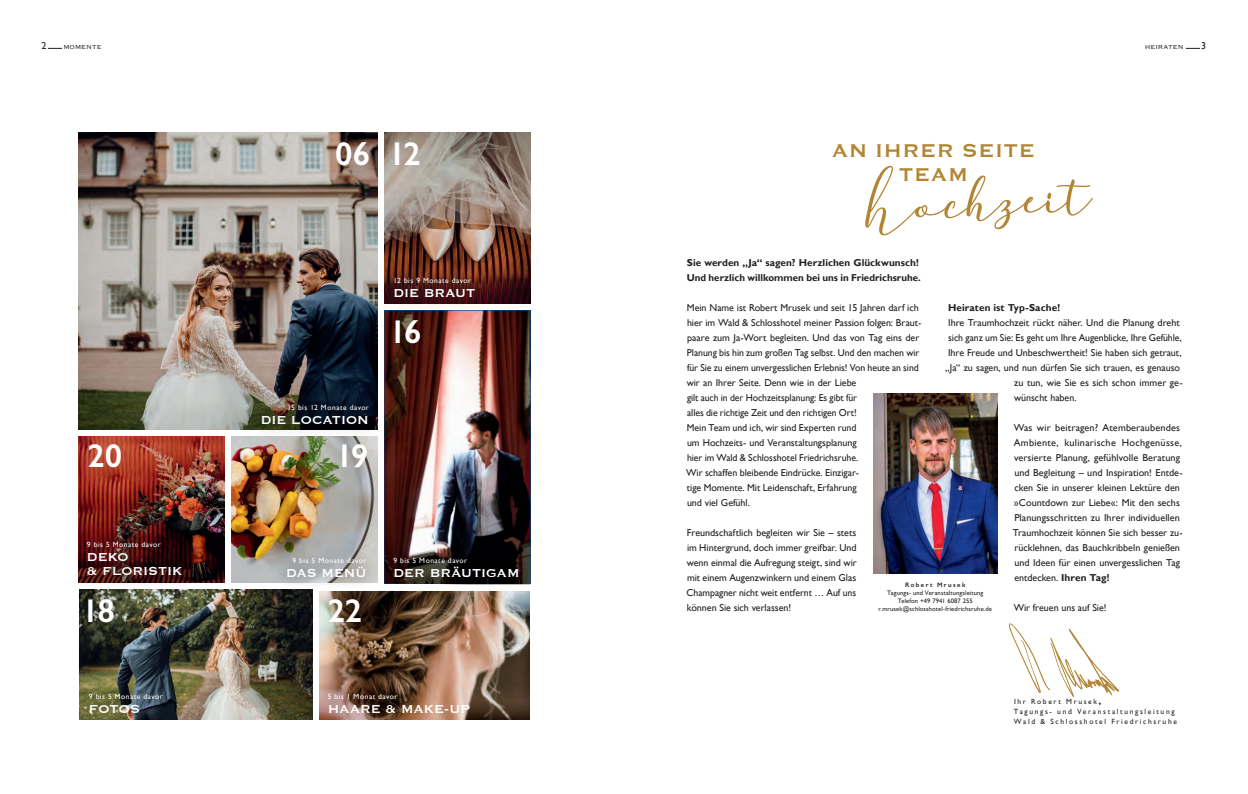
<style>
.page{position:relative;width:1248px;height:794px;background:#fff}
.page>*{position:absolute;margin:0;border:0;box-sizing:border-box;transform-origin:0 0}
._48_40_-_CopperplGot{font:64.3px "darloune";color:#b18534}
._03_-_GillSans_Reg{font:600 33px "Gill Sans";letter-spacing:-.055em;color:#fff}
._48_40_-_CopperplGot-2{font:24px/24px "Copperplate";letter-spacing:.025em;color:#b18534;text-align:center}
._03_-_GillSans_Reg-2{font:15px/14px "Copperplate";letter-spacing:-.005em;color:#fff}
._04_Copy_Initial{font:10px/15px "Gill Sans";color:#231f20}
._04_Copy_Initial-2{font:700 10px/15px "Gill Alt One";letter-spacing:.005em;color:#231f20}
._03_-_GillSans_Reg-3{font:7.5px "Gill Sans";letter-spacing:.07em;color:#fff}
._03_-_GillSans_Reg-4{font:7.5px/10px "Gill Sans";letter-spacing:.22em;color:#231f20}
.t1{font:300 7.5px "Copperplate";letter-spacing:-.005em;color:#231f20}
._03_-_GillSans_Reg-5{font:6.5px/8px "Gill Sans";letter-spacing:.02em;color:#231f20;text-align:center}
._03_-_GillSans_Reg-6{font:600 6.5px "Gill Sans";letter-spacing:.23em;color:#231f20}
.s1{font-size:8px}
.s2{font-family:"Gill Alt One";font-weight:700}
.s3{font-family:"Gill Alternate One PL"}
.s4{font-weight:700}
</style>
<div class="page">
<img style="left:78px;top:132px;width:299px;height:298px">
<img style="left:79px;top:590px;width:233px;height:129px">
<img style="left:319px;top:591px;width:210px;height:128px">
<img style="left:384px;top:311px;width:146px;height:273px">
<img style="left:384px;top:132px;width:146px;height:171px">
<img style="left:78px;top:437px;width:146px;height:146px">
<img style="left:231px;top:437px;width:146px;height:146px">
<img style="left:873px;top:393px;width:123px;height:181px">
<svg style="left:1009px;top:623px;width:110px;height:74px"></svg>
<div style="left:82px;top:592px;width:38px;height:36px;background:#231f20;opacity:.75"></div>
<div style="left:382px;top:266px;width:104px;height:44px;background:#231f20;opacity:.75"></div>
<div style="left:275px;top:545px;width:102px;height:44px;background:#231f20;opacity:.75"></div>
<div style="left:73px;top:527px;width:122px;height:64px;background:#231f20;opacity:.75"></div>
<div style="left:247px;top:389px;width:135px;height:50px;background:#231f20;opacity:.75"></div>
<svg style="left:48px;top:48px;width:14px;height:1px"></svg>
<svg style="left:1185px;top:48px;width:14px;height:1px"></svg>
<p class="_04_Copy_Initial" style="left:42px;top:38px;width:6px">2</p>
<p class="t1" style="left:63px;top:42px;width:40px">MOMENTE</p>
<p class="t1" style="left:1144px;top:42px;width:40px">HEIRATEN</p>
<p class="_04_Copy_Initial" style="left:1201px;top:38px;width:6px">3</p>
<p class="_03_-_GillSans_Reg" style="left:335px;top:134px;width:36px">06</p>
<p class="_03_-_GillSans_Reg" style="left:388px;top:134px;width:34px">12</p>
<p class="_03_-_GillSans_Reg" style="left:88px;top:436px;width:36px">20</p>
<p class="_03_-_GillSans_Reg-3" style="left:287px;top:402px;width:83px">15 bis 12 Monate davor</p>
<p class="_03_-_GillSans_Reg-2" style="left:261px;top:412px;width:110px">DIE LOCATION</p>
<p class="_03_-_GillSans_Reg" style="left:336px;top:436px;width:34px">19</p>
<p class="_03_-_GillSans_Reg-3" style="left:393px;top:276px;width:79px">12 bis 9 Monate davor</p>
<p class="_03_-_GillSans_Reg-2" style="left:393px;top:285px;width:83px">DIE BRAUT</p>
<p class="_03_-_GillSans_Reg" style="left:389px;top:312px;width:34px">16</p>
<p class="_03_-_GillSans_Reg-3" style="left:87px;top:540px;width:75px">9 bis 5 Monate davor</p>
<p class="_03_-_GillSans_Reg-2" style="left:87px;top:549px;width:97px">DEKO<br>&amp; FLORISTIK</p>
<p class="_03_-_GillSans_Reg-3" style="left:292px;top:555px;width:75px">9 bis 5 Monate davor</p>
<p class="_03_-_GillSans_Reg-2" style="left:286px;top:565px;width:82px">DAS MENÜ</p>
<p class="_03_-_GillSans_Reg" style="left:82px;top:590px;width:34px">18</p>
<p class="_03_-_GillSans_Reg" style="left:328px;top:591px;width:36px">22</p>
<p class="_03_-_GillSans_Reg-3" style="left:393px;top:555px;width:75px">9 bis 5 Monate davor</p>
<p class="_03_-_GillSans_Reg-2" style="left:393px;top:565px;width:128px">DER BRÄUTIGAM</p>
<p class="_03_-_GillSans_Reg-3" style="left:89px;top:692px;width:75px">9 bis 5 Monate davo<span class="s1">r</span></p>
<p class="_03_-_GillSans_Reg-2" style="left:89px;top:701px;width:53px">FOTOS</p>
<p class="_03_-_GillSans_Reg-3" style="left:328px;top:692px;width:71px">5 bis 1 Monat davor</p>
<p class="_03_-_GillSans_Reg-2" style="left:328px;top:701px;width:144px">HAARE &amp; MAKE-UP</p>
<p class="_48_40_-_CopperplGot-2" style="left:832px;top:137px;width:204px">AN IHRER SEITE<br>TEAM</p>
<p class="_48_40_-_CopperplGot" style="left:864px;top:166px;width:226px;rotate:-3deg">Hochzeit</p>
<p class="_04_Copy_Initial-2" style="left:686px;top:255px;width:236px">Sie werden „Ja“ sagen? Herzlichen Glückwunsch!<br>Und herzlich willkommen bei uns in Friedrichsruhe.</p>
<p class="_04_Copy_Initial" style="left:686px;top:300px;width:236px">Mein Name ist Robert Mrusek und seit 15 Jahren darf ich hier im Wald &amp; Schlosshotel meiner Passion folgen: Braut&shy;paare zum Ja-Wort begleiten. Und das von Tag eins der Planung bis hin zum großen Tag selbst. Und den machen wir für Sie zu einem unvergesslichen Erlebnis! Von heute an sind wir an Ihrer Seite. Denn wie in der Liebe<br>gilt auch in der Hochzeitsplanung: Es gibt für<br>alles die richtige Zeit und den richtigen Ort!<br>Mein Team und ich, wir sind Experten rund<br>um Hochzeits- und Veranstaltungsplanung<br>hier im Wald &amp; Schlosshotel Friedrichsruhe.<br>Wir schaffen bleibende Eindrücke. Einzigar-<br>tige Momente. Mit Leidenschaft, Erfahrung<br>und viel Gefühl.</p>
<p class="_04_Copy_Initial" style="left:686px;top:525px;width:172px;text-align:justify">Freundschaftlich begleiten wir Sie – stets im Hintergrund, doch immer greifbar. Und wenn einmal die Aufregung steigt, sind wir mit einem Augenzwinkern und einem Glas Champagner nicht weit entfernt … Auf uns können Sie sich verlassen!</p>
<p class="_04_Copy_Initial-2" style="left:947px;top:300px;width:114px">Heiraten ist Typ-Sache!</p>
<p class="_04_Copy_Initial" style="left:948px;top:315px;width:233px">Ihre Traumhochzeit rückt näher. Und die Planung dreht</p>
<p class="_04_Copy_Initial" style="left:948px;top:330px;width:235px">sich ganz um Sie: Es geht um Ihre Augenblicke, Ihre Gefühle,</p>
<p class="_04_Copy_Initial" style="left:948px;top:345px;width:235px">Ihre Freude und Unbeschwertheit! Sie haben sich getraut,</p>
<p class="_04_Copy_Initial" style="left:945px;top:360px;width:236px">„Ja“ zu sagen, und nun dürfen Sie sich trauen, es genauso</p>
<p class="_04_Copy_Initial" style="left:1014px;top:375px;width:170px">zu tun, wie Sie es sich schon immer ge-</p>
<p class="_04_Copy_Initial" style="left:1013px;top:390px;width:64px">wünscht haben.</p>
<p class="_04_Copy_Initial" style="left:1012px;top:420px;width:171px">Was wir beitragen? Atemberaubendes Ambiente, kulinarische Hochgenüsse, versierte Planung, gefühlvolle Beratung und Begleitung – und Inspiration! Entde&shy;cken Sie in unserer kleinen Lektüre den »Countdown zur Liebe«: Mit den sechs Planungsschritten zu Ihrer individuellen Traumhochzeit können Sie sich besser zu&shy;rücklehnen, das Bauchkribbeln genießen und Ideen für einen unvergesslichen Tag entdecken. <span class="s2">Ihren Tag!</span></p>
<p class="_04_Copy_Initial" style="left:1013px;top:600px;width:94px">Wir freuen uns auf Sie!</p>
<p class="_03_-_GillSans_Reg-6" style="left:905px;top:581px;width:62px">Robert Mrusek</p>
<p class="_03_-_GillSans_Reg-5" style="left:887px;top:589px;width:97px">Tagungs- und Veranstaltungsleitung</p>
<p class="_03_-_GillSans_Reg-5" style="left:878px;top:597px;width:115px">Telefon +49 7941 6087 255 r.mrusek@schlosshotel-friedrichsruhe.de</p>
<p class="_03_-_GillSans_Reg-4" style="left:1013px;top:696px;width:164px"><span class="s3">Ihr Robert Mrusek</span><span class="s4">,<br></span>Tagungs- und Veranstaltungsleitung<br>Wald &amp; Schlosshotel Friedrichsruhe</p>
</div>
